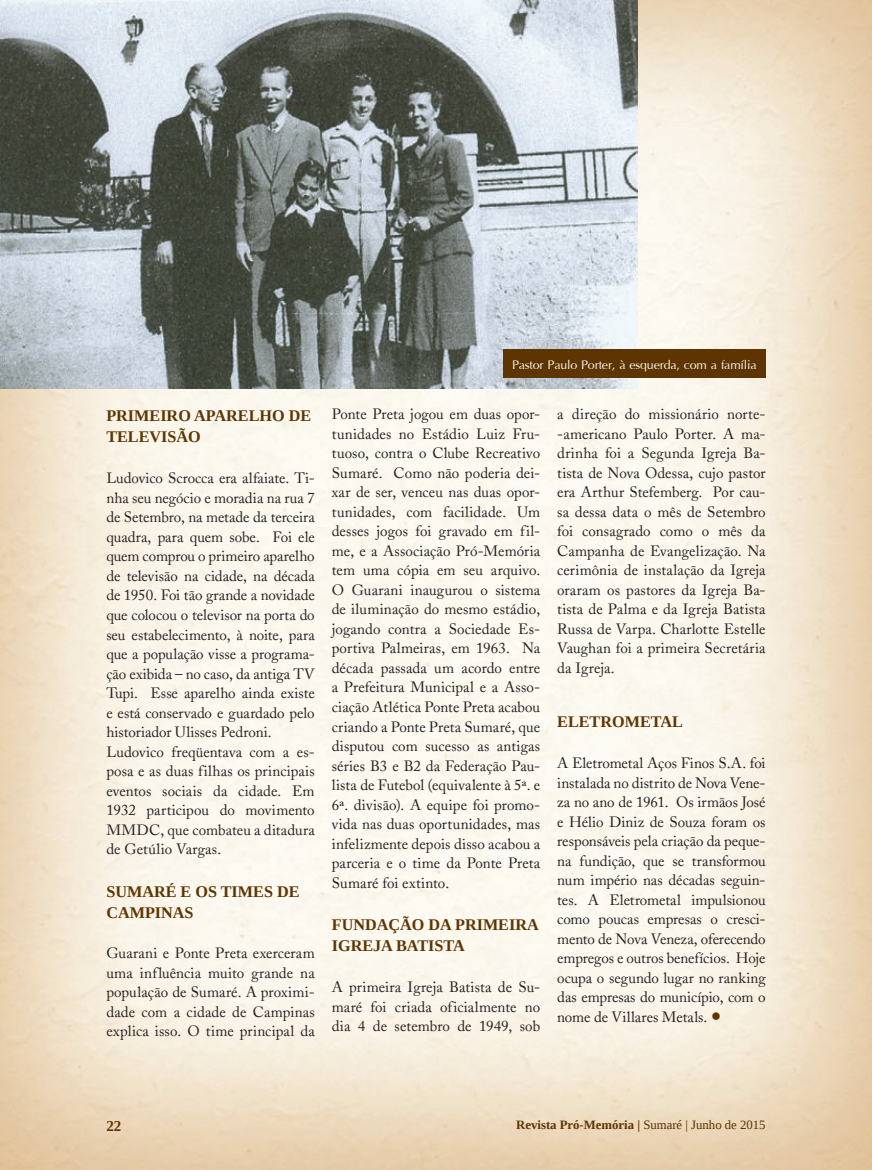
<style>
.page{position:relative;width:872px;height:1170px;background:#fff}
.page>*{position:absolute;margin:0;border:0;box-sizing:border-box;transform-origin:0 0}
.t1{font:19.5px "Iris UPC";letter-spacing:-.01em;color:#fff}
.t2{font:700 16.2px/21px "Liberation Serif";color:#5e3500}
.t3{font:15px/19.5px "Adobe Caslon";color:#231f20;text-align:justify}
.t4{font:700 15px "Liberation Serif";color:#5e3500}
.t5{font:700 12.75px "Liberation Serif";color:#5e3500}
.s1{font-family:"Times New Roman";font-size:30px;color:#5e3500}
.s2{font-weight:400}
</style>
<div class="page">
<img style="left:0;top:0;width:872px;height:1169px">
<img style="left:0;top:0;width:637px;height:388px">
<div style="left:503px;top:350px;width:262px;height:28px;background:#5e3500"></div>
<p class="t2" style="left:106px;top:407px;width:206px">PRIMEIRO APARELHO DE<br>TELEVISÃO</p>
<p class="t3" style="left:106px;top:468px;width:210px;text-align:left">Ludovico Scrocca era alfaiate. Ti&shy;nha seu negócio e moradia na rua 7 de Setembro, na metade da terceira quadra, para quem sobe. Foi ele quem comprou o primeiro aparelho de televisão na cidade, na década de 1950. Foi tão grande a novidade que colocou o televisor na porta do seu estabelecimento, à noite, para que a população visse a programa&shy;ção exibida – no caso, da antiga TV<br>Tupi. Esse aparelho ainda existe e está conservado e guardado pelo historiador Ulisses Pedroni.<br>Ludovico freqüentava com a es&shy;posa e as duas filhas os principais eventos sociais da cidade. Em<br>1932 participou do movimento<br>MMDC, que combateu a ditadura de Getúlio Vargas.</p>
<p class="t2" style="left:106px;top:882px;width:195px">SUMARÉ E OS TIMES DE<br>CAMPINAS</p>
<p class="t3" style="left:106px;top:943px;width:210px">Guarani e Ponte Preta exerceram uma influência muito grande na população de Sumaré. A proximi&shy;dade com a cidade de Campinas explica isso. O time principal da</p>
<h1 class="t1" style="left:512px;top:357px;width:246px">Pastor Paulo Porter, à esquerda, com a família</h1>
<p class="t3" style="left:557px;top:404px;width:210px">a direção do missionário norte--americano Paulo Porter. A ma&shy;drinha foi a Segunda Igreja Ba&shy;tista de Nova Odessa, cujo pastor era Arthur Stefemberg. Por cau&shy;sa dessa data o mês de Setembro foi consagrado como o mês da Campanha de Evangelização. Na cerimônia de instalação da Igreja oraram os pastores da Igreja Ba&shy;tista de Palma e da Igreja Batista Russa de Varpa. Charlotte Estelle Vaughan foi a primeira Secretária da Igreja.</p>
<p class="t2" style="left:557px;top:712px;width:127px">ELETROMETAL</p>
<p class="t3" style="left:557px;top:753px;width:210px">A Eletrometal Aços Finos S.A. foi instalada no distrito de Nova Vene&shy;za no ano de 1961. Os irmãos José e Hélio Diniz de Souza foram os responsáveis pela criação da peque&shy;na fundição, que se transformou num império nas décadas seguin&shy;tes. A Eletrometal impulsionou como poucas empresas o cresci&shy;mento de Nova Veneza, oferecendo empregos e outros benefícios. Hoje ocupa o segundo lugar no ranking das empresas do município, com o nome de Villares Metals. <span class="s1">•</span></p>
<p class="t3" style="left:332px;top:404px;width:210px">Ponte Preta jogou em duas opor&shy;tunidades no Estádio Luiz Fru&shy;tuoso, contra o Clube Recreativo Sumaré. Como não poderia dei&shy;xar de ser, venceu nas duas opor&shy;tunidades, com facilidade. Um desses jogos foi gravado em fil&shy;me, e a Associação Pró-Memória tem uma cópia em seu arquivo.<br>O Guarani inaugurou o sistema de iluminação do mesmo estádio, jogando contra a Sociedade Es&shy;portiva Palmeiras, em 1963. Na década passada um acordo entre a Prefeitura Municipal e a Asso&shy;ciação Atlética Ponte Preta acabou criando a Ponte Preta Sumaré, que disputou com sucesso as antigas séries B3 e B2 da Federação Pau&shy;lista de Futebol (equivalente à 5ª. e 6ª. divisão). A equipe foi promo&shy;vida nas duas oportunidades, mas infelizmente depois disso acabou a parceria e o time da Ponte Preta Sumaré foi extinto.</p>
<p class="t2" style="left:332px;top:915px;width:208px">FUNDAÇÃO DA PRIMEIRA<br>IGREJA BATISTA</p>
<p class="t3" style="left:332px;top:977px;width:210px">A primeira Igreja Batista de Su&shy;maré foi criada oficialmente no dia 4 de setembro de 1949, sob</p>
<p class="t4" style="left:106px;top:1120px;width:17px">22</p>
<p class="t5" style="left:516px;top:1120px;width:251px">Revista Pró-Memória | <span class="s2">Sumaré | Junho de 2015</span></p>
</div>
